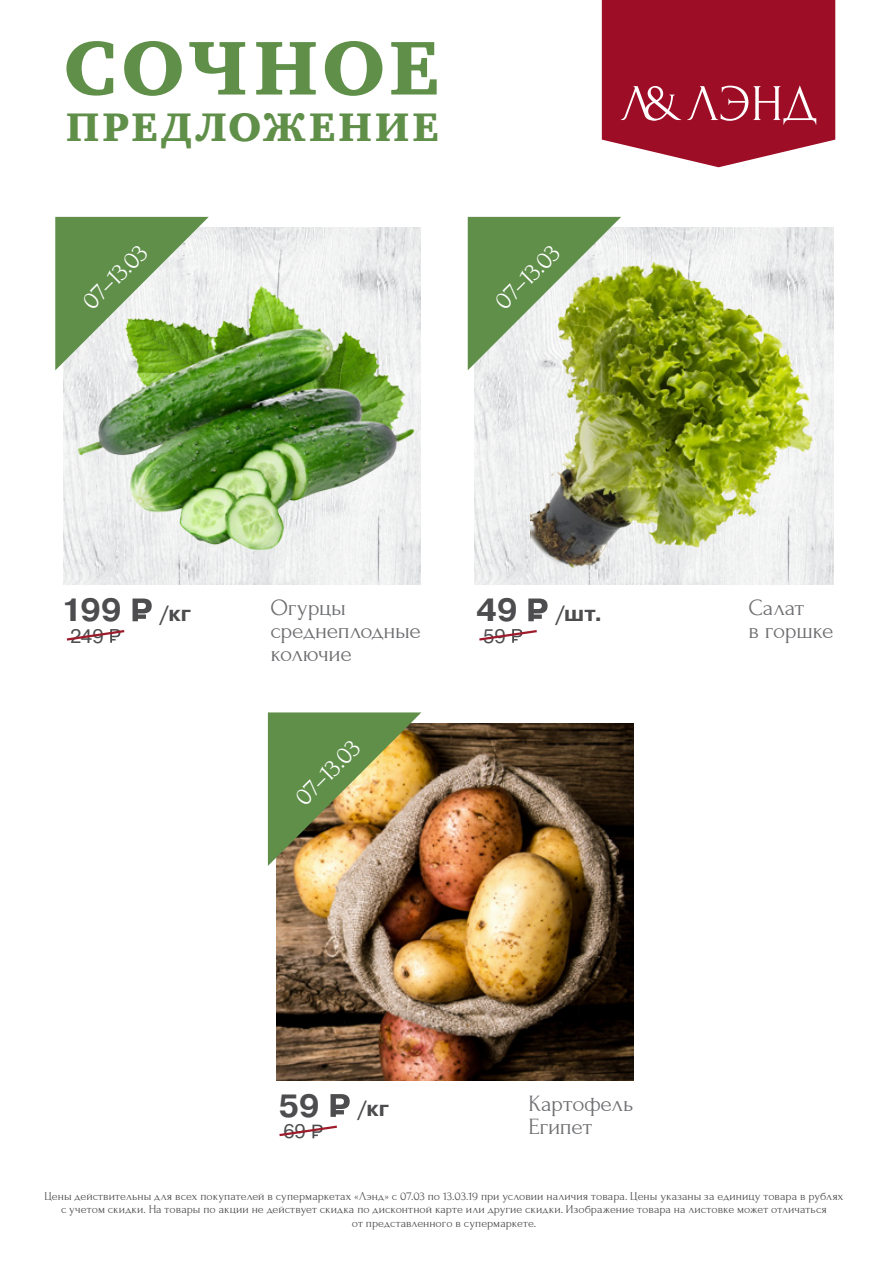
<style>
.page{position:relative;width:893px;height:1263px;background:#fff}
.page>*{position:absolute;margin:0;border:0;box-sizing:border-box;transform-origin:0 0}
.t1{font:78.15px "Charter Black C";letter-spacing:.05em;color:#5f8f49}
.t2{font:40.95px "Charter Black C";letter-spacing:.075em;color:#5f8f49}
.t3{font:700 32.1px "Pragmatica";color:#4d4d4f}
.t4{font:25.5px "Forum";color:#fff}
.t5{font:23.25px/23px "Forum";letter-spacing:-.01em;color:#6d6e71}
.t6{font:700 22.05px "Pragmatica";color:#4d4d4f}
.t7{font:19.5px "Pragmatica";letter-spacing:-.005em;color:#4d4d4f}
.t8{font:12px/13.5px "Forum";letter-spacing:.005em;color:#4d4d4f;text-align:center}
.s1{font-size:22.05px}
.s2{font-size:32.1px}
</style>
<div class="page">
<svg style="left:602px;top:0;width:233px;height:167px;background:#a9293f"></svg>
<img style="left:474px;top:227px;width:357px;height:358px">
<img style="left:64px;top:227px;width:357px;height:358px">
<img style="left:530px;top:238px;width:301px;height:347px">
<img style="left:66px;top:276px;width:355px;height:293px">
<img style="left:276px;top:723px;width:358px;height:357px">
<svg style="left:133px;top:598px;width:19px;height:23px"></svg>
<svg style="left:66px;top:629px;width:59px;height:14px"></svg>
<svg style="left:55px;top:217px;width:154px;height:153px"></svg>
<svg style="left:528px;top:598px;width:20px;height:23px"></svg>
<svg style="left:479px;top:629px;width:58px;height:14px"></svg>
<svg style="left:468px;top:217px;width:153px;height:153px"></svg>
<svg style="left:330px;top:1094px;width:20px;height:23px"></svg>
<svg style="left:279px;top:1124px;width:58px;height:14px"></svg>
<img style="left:268px;top:712px;width:153px;height:154px">
<h1 class="t1" style="left:63px;top:24px;width:377px">СОЧНОЕ</h1>
<h2 class="t2" style="left:66px;top:104px;width:374px">ПРЕДЛОЖЕНИЕ</h2>
<h3 class="t4" style="left:77px;top:296px;width:83px;rotate:-45deg">07–13.03</h3>
<h3 class="t4" style="left:489px;top:296px;width:83px;rotate:-45deg">07–13.03</h3>
<h3 class="t3" style="left:62px;top:589px;width:131px">199 <span class="s1">/кг</span></h3>
<h3 class="t7" style="left:70px;top:624px;width:35px">249</h3>
<h3 class="t5" style="left:271px;top:596px;width:152px">Огурцы среднеплодные колючие</h3>
<h3 class="t4" style="left:289px;top:791px;width:83px;rotate:-45deg">07–13.03</h3>
<h3 class="t6" style="left:476px;top:599px;width:128px"><span class="s2">49</span> /шт.</h3>
<h3 class="t7" style="left:483px;top:624px;width:24px">59</h3>
<h3 class="t6" style="left:279px;top:1094px;width:112px"><span class="s2">59</span> /кг</h3>
<h3 class="t7" style="left:283px;top:1119px;width:24px">69</h3>
<h3 class="t5" style="left:528px;top:1092px;width:107px">Картофель<br>Египет</h3>
<h3 class="t5" style="left:748px;top:596px;width:86px">Салат<br>в горшке</h3>
<p class="t8" style="left:45px;top:1189px;width:800px">Цены действительны для всех покупателей в супермаркетах «Лэнд» с 07.03 по 13.03.19 при условии наличия товара. Цены указаны за единицу товара в рублях с учетом скидки. На товары по акции не действует скидка по дисконтной карте или другие скидки. Изображение товара на листовке может отличаться<br>от представленного в супермаркете.</p>
</div>
